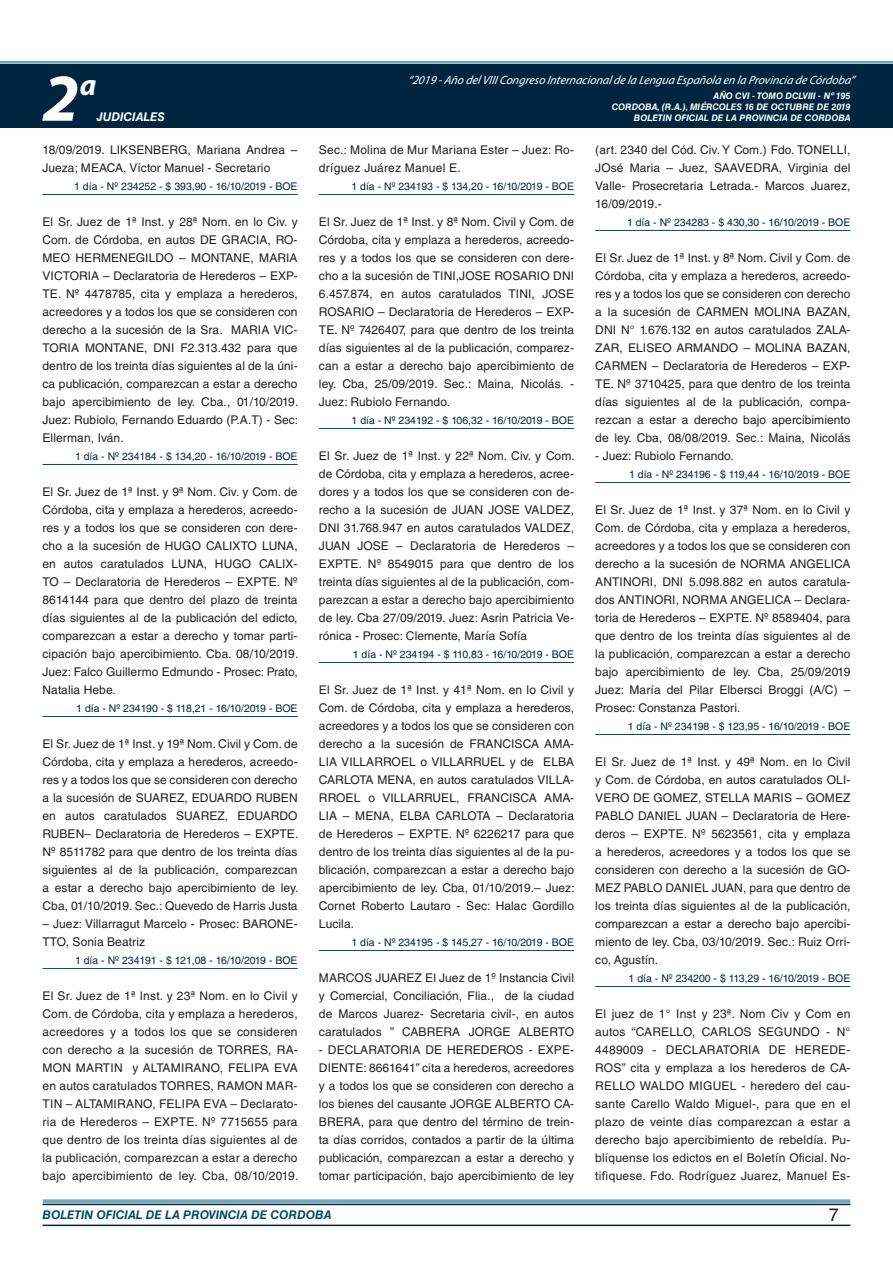
<style>
.page{position:relative;width:893px;height:1263px;background:#fff}
.page>*{position:absolute;margin:0;border:0;box-sizing:border-box;transform-origin:0 0}
.t1{font:italic 700 67.5px "Myriad Pro";color:#fff}
.t2{font:italic 700 30px "Myriad Pro";color:#fff}
.t3{font:18px "Helvetica LT Std";color:#231f20}
.t4{font:12px/18px "Helvetica LT Std";letter-spacing:.005em;color:#231f20;text-align:justify}
.t5{font:italic 12px "Myriad Pro";color:#fff}
.t6{font:italic 700 12px "Helvetica LT Std";color:#004b6c}
.t7{font:italic 700 12px "Helvetica LT Std";color:#fff}
.t8{font:10.5px "Helvetica LT Std";color:#00263f}
.t9{font:italic 700 9px/10.8px "Helvetica LT Std";color:#fff;text-align:right}
</style>
<div class="page">
<div style="left:0;top:61px;width:893px;height:6px;background:#fff;opacity:.75"></div>
<div style="left:0;top:64px;width:893px;height:64px;background:#00263f"></div>
<hr style="left:43px;top:1224px;width:807px;height:2px;background:#00263f">
<div style="left:42px;top:1198px;width:809px;height:8px;background:#fff;opacity:.75"></div>
<hr style="left:43px;top:194px;width:255px;height:1px;background:#004b6c">
<hr style="left:43px;top:464px;width:255px;height:1px;background:#004b6c">
<hr style="left:43px;top:716px;width:255px;height:1px;background:#004b6c">
<hr style="left:43px;top:968px;width:255px;height:1px;background:#004b6c">
<hr style="left:319px;top:194px;width:255px;height:1px;background:#004b6c">
<hr style="left:319px;top:428px;width:255px;height:1px;background:#004b6c">
<hr style="left:319px;top:662px;width:255px;height:1px;background:#004b6c">
<hr style="left:319px;top:950px;width:255px;height:1px;background:#004b6c">
<hr style="left:595px;top:230px;width:255px;height:1px;background:#004b6c">
<hr style="left:595px;top:482px;width:255px;height:1px;background:#004b6c">
<hr style="left:595px;top:734px;width:255px;height:1px;background:#004b6c">
<hr style="left:595px;top:986px;width:255px;height:1px;background:#004b6c">
<h2 class="t2" style="left:80px;top:66px;width:18px">a</h2>
<p class="t5" style="left:408px;top:72px;width:448px">“2019 -Año delVIIICongreso Internacionalde la Lengua Esp añola en la Provincia de Córdoba”</p>
<h1 class="t1" style="left:43px;top:54px;width:38px">2</h1>
<p class="t9" style="left:612px;top:91px;width:240px">AÑO CVI - TOMO DCLVIII - Nº 195<br>CORDOBA, (R.A.), MIÉRCOLES 16 DE OCTUBRE DE 2019</p>
<p class="t7" style="left:97px;top:110px;width:70px">JUDICIALES</p>
<p class="t9" style="left:634px;top:112px;width:218px">BOLETIN OFICIAL DE LA PROVINCIA DE CORDOBA</p>
<p class="t4" style="left:43px;top:141px;width:257px">18/09/2019. LIKSENBERG, Mariana Andrea –<br>Jueza; MEACA, Víctor Manuel - Secretario</p>
<p class="t8" style="left:74px;top:180px;width:225px">1 día - Nº 234252 - $ 393,90 - 16/10/2019 - BOE</p>
<p class="t4" style="left:43px;top:213px;width:257px">El Sr. Juez de 1ª Inst. y 28ª Nom. en lo Civ. y Com. de Córdoba, en autos DE GRACIA, RO-MEO HERMENEGILDO – MONTANE, MARIA VICTORIA – Declaratoria de Herederos – EXP-TE. Nº 4478785, cita y emplaza a herederos, acreedores y a todos los que se consideren con derecho a la sucesión de la Sra. MARIA VIC-TORIA MONTANE, DNI F2.313.432 para que dentro de los treinta días siguientes al de la úni&shy;ca publicación, comparezcan a estar a derecho bajo apercibimiento de ley. Cba., 01/10/2019.<br>Juez: Rubiolo, Fernando Eduardo (P.A.T) - Sec:<br>Ellerman, Iván.</p>
<p class="t8" style="left:75px;top:450px;width:224px">1 día - Nº 234184 - $ 134,20 - 16/10/2019 - BOE</p>
<p class="t4" style="left:43px;top:483px;width:257px">El Sr. Juez de 1ª Inst. y 9ª Nom. Civ. y Com. de Córdoba, cita y emplaza a herederos, acreedo&shy;res y a todos los que se consideren con dere&shy;cho a la sucesión de HUGO CALIXTO LUNA, en autos caratulados LUNA, HUGO CALIX-TO – Declaratoria de Herederos – EXPTE. Nº 8614144 para que dentro del plazo de treinta días siguientes al de la publicación del edicto, comparezcan a estar a derecho y tomar parti&shy;cipación bajo apercibimiento. Cba. 08/10/2019.<br>Juez: Falco Guillermo Edmundo - Prosec: Prato, Natalia Hebe.</p>
<p class="t8" style="left:76px;top:702px;width:223px">1 día - Nº 234190 - $ 118,21 - 16/10/2019 - BOE</p>
<p class="t4" style="left:43px;top:735px;width:257px">El Sr. Juez de 1ª Inst. y 19ª Nom. Civil y Com. de Córdoba, cita y emplaza a herederos, acreedo&shy;res y a todos los que se consideren con derecho a la sucesión de SUAREZ, EDUARDO RUBEN en autos caratulados SUAREZ, EDUARDO RUBEN– Declaratoria de Herederos – EXPTE.<br>Nº 8511782 para que dentro de los treinta días siguientes al de la publicación, comparezcan a estar a derecho bajo apercibimiento de ley.<br>Cba, 01/10/2019. Sec.: Quevedo de Harris Justa</p>
<p class="t4" style="left:43px;top:915px;width:257px">– Juez: Villarragut Marcelo - Prosec: BARONE-<br>TTO, Sonia Beatriz</p>
<p class="t8" style="left:75px;top:954px;width:224px">1 día - Nº 234191 - $ 121,08 - 16/10/2019 - BOE</p>
<p class="t4" style="left:43px;top:987px;width:257px">El Sr. Juez de 1ª Inst. y 23ª Nom. en lo Civil y Com. de Córdoba, cita y emplaza a herederos, acreedores y a todos los que se consideren con derecho a la sucesión de TORRES, RA-MON MARTIN y ALTAMIRANO, FELIPA EVA en autos caratulados TORRES, RAMON MAR-TIN – ALTAMIRANO, FELIPA EVA – Declarato&shy;ria de Herederos – EXPTE. Nº 7715655 para que dentro de los treinta días siguientes al de la publicación, comparezcan a estar a derecho bajo apercibimiento de ley. Cba, 08/10/2019.</p>
<p class="t4" style="left:319px;top:141px;width:257px">Sec.: Molina de Mur Mariana Ester – Juez: Ro&shy;dríguez Juárez Manuel E.</p>
<p class="t8" style="left:351px;top:180px;width:224px">1 día - Nº 234193 - $ 134,20 - 16/10/2019 - BOE</p>
<p class="t4" style="left:319px;top:213px;width:257px">El Sr. Juez de 1ª Inst. y 8ª Nom. Civil y Com. de Córdoba, cita y emplaza a herederos, acreedo&shy;res y a todos los que se consideren con dere&shy;cho a la sucesión de TINI,JOSE ROSARIO DNI 6.457.874, en autos caratulados TINI, JOSE ROSARIO – Declaratoria de Herederos – EXP-TE. Nº 7426407, para que dentro de los treinta días siguientes al de la publicación, comparez&shy;can a estar a derecho bajo apercibimiento de ley. Cba, 25/09/2019. Sec.: Maina, Nicolás. - Juez: Rubiolo Fernando.</p>
<p class="t8" style="left:352px;top:414px;width:224px">1 día - Nº 234192 - $ 106,32 - 16/10/2019 - BOE</p>
<p class="t4" style="left:319px;top:447px;width:257px">El Sr. Juez de 1ª Inst. y 22ª Nom. Civ. y Com. de Córdoba, cita y emplaza a herederos, acree&shy;dores y a todos los que se consideren con de&shy;recho a la sucesión de JUAN JOSE VALDEZ, DNI 31.768.947 en autos caratulados VALDEZ, JUAN JOSE – Declaratoria de Herederos – EXPTE. Nº 8549015 para que dentro de los treinta días siguientes al de la publicación, com&shy;parezcan a estar a derecho bajo apercibimiento de ley. Cba 27/09/2019. Juez: Asrin Patricia Ve&shy;rónica - Prosec: Clemente, María Sofía</p>
<p class="t8" style="left:353px;top:648px;width:223px">1 día - Nº 234194 - $ 110,83 - 16/10/2019 - BOE</p>
<p class="t4" style="left:319px;top:681px;width:257px">El Sr. Juez de 1ª Inst. y 41ª Nom. en lo Civil y Com. de Córdoba, cita y emplaza a herederos, acreedores y a todos los que se consideren con derecho a la sucesión de FRANCISCA AMA-LIA VILLARROEL o VILLARRUEL y de ELBA CARLOTA MENA, en autos caratulados VILLA-RROEL o VILLARRUEL, FRANCISCA AMA-LIA – MENA, ELBA CARLOTA – Declaratoria de Herederos – EXPTE. Nº 6226217 para que dentro de los treinta días siguientes al de la pu&shy;blicación, comparezcan a estar a derecho bajo apercibimiento de ley. Cba, 01/10/2019.– Juez:<br>Cornet Roberto Lautaro - Sec: Halac Gordillo Lucila.</p>
<p class="t8" style="left:351px;top:936px;width:224px">1 día - Nº 234195 - $ 145,27 - 16/10/2019 - BOE</p>
<p class="t4" style="left:319px;top:969px;width:257px">MARCOS JUAREZ El Juez de 1º Instancia Civil y Comercial, Conciliación, Flia., de la ciudad de Marcos Juarez- Secretaria civil-, en autos caratulados ” CABRERA JORGE ALBERTO</p>
<p class="t4" style="left:319px;top:1041px;width:257px">- DECLARATORIA DE HEREDEROS - EXPE-DIENTE: 8661641” cita a herederos, acreedores y a todos los que se consideren con derecho a los bienes del causante JORGE ALBERTO CA-BRERA, para que dentro del término de trein&shy;ta días corridos, contados a partir de la última publicación, comparezcan a estar a derecho y tomar participación, bajo apercibimiento de ley</p>
<p class="t4" style="left:595px;top:141px;width:257px">(art. 2340 del Cód. Civ. Y Com.) Fdo. TONELLI, JOsé Maria – Juez, SAAVEDRA, Virginia del Valle- Prosecretaria Letrada.- Marcos Juarez, 16/09/2019.-</p>
<p class="t8" style="left:627px;top:216px;width:225px">1 día - Nº 234283 - $ 430,30 - 16/10/2019 - BOE</p>
<p class="t4" style="left:595px;top:249px;width:257px">El Sr. Juez de 1ª Inst. y 8ª Nom. Civil y Com. de Córdoba, cita y emplaza a herederos, acreedo&shy;res y a todos los que se consideren con derecho a la sucesión de CARMEN MOLINA BAZAN, DNI N° 1.676.132 en autos caratulados ZALA-ZAR, ELISEO ARMANDO – MOLINA BAZAN, CARMEN – Declaratoria de Herederos – EXP-TE. Nº 3710425, para que dentro de los treinta días siguientes al de la publicación, compa&shy;rezcan a estar a derecho bajo apercibimiento de ley. Cba, 08/08/2019. Sec.: Maina, Nicolás</p>
<p class="t4" style="left:595px;top:447px;width:140px">- Juez: Rubiolo Fernando.</p>
<p class="t8" style="left:629px;top:468px;width:223px">1 día - Nº 234196 - $ 119,44 - 16/10/2019 - BOE</p>
<p class="t4" style="left:595px;top:501px;width:257px">El Sr. Juez de 1ª Inst. y 37ª Nom. en lo Civil y Com. de Córdoba, cita y emplaza a herederos, acreedores y a todos los que se consideren con derecho a la sucesión de NORMA ANGELICA ANTINORI, DNI 5.098.882 en autos caratula&shy;dos ANTINORI, NORMA ANGELICA – Declara&shy;toria de Herederos – EXPTE. Nº 8589404, para que dentro de los treinta días siguientes al de la publicación, comparezcan a estar a derecho bajo apercibimiento de ley. Cba, 25/09/2019<br>Juez: María del Pilar Elbersci Broggi (A/C) – Prosec: Constanza Pastori.</p>
<p class="t8" style="left:628px;top:720px;width:224px">1 día - Nº 234198 - $ 123,95 - 16/10/2019 - BOE</p>
<p class="t4" style="left:595px;top:753px;width:257px">El Sr. Juez de 1ª Inst. y 49ª Nom. en lo Civil y Com. de Córdoba, en autos caratulados OLI-VERO DE GOMEZ, STELLA MARIS – GOMEZ PABLO DANIEL JUAN – Declaratoria de Here&shy;deros – EXPTE. Nº 5623561, cita y emplaza a herederos, acreedores y a todos los que se consideren con derecho a la sucesión de GO-MEZ PABLO DANIEL JUAN, para que dentro de los treinta días siguientes al de la publicación, comparezcan a estar a derecho bajo apercibi&shy;miento de ley. Cba, 03/10/2019. Sec.: Ruiz Orri&shy;co, Agustín.</p>
<p class="t8" style="left:629px;top:972px;width:223px">1 día - Nº 234200 - $ 113,29 - 16/10/2019 - BOE</p>
<p class="t4" style="left:595px;top:1005px;width:257px">El juez de 1° Inst y 23ª. Nom Civ y Com en autos “CARELLO, CARLOS SEGUNDO - N° 4489009 - DECLARATORIA DE HEREDE-ROS” cita y emplaza a los herederos de CA-RELLO WALDO MIGUEL - heredero del cau&shy;sante Carello Waldo Miguel-, para que en el plazo de veinte días comparezcan a estar a derecho bajo apercibimiento de rebeldía. Pu&shy;blíquense los edictos en el Boletín Oficial. No&shy;tifìquese. Fdo. Rodríguez Juarez, Manuel Es-</p>
<p class="t6" style="left:43px;top:1208px;width:290px">BOLETIN OFICIAL DE LA PROVINCIA DE CORDOBA</p>
<h3 class="t3" style="left:829px;top:1204px;width:12px">7</h3>
</div>
